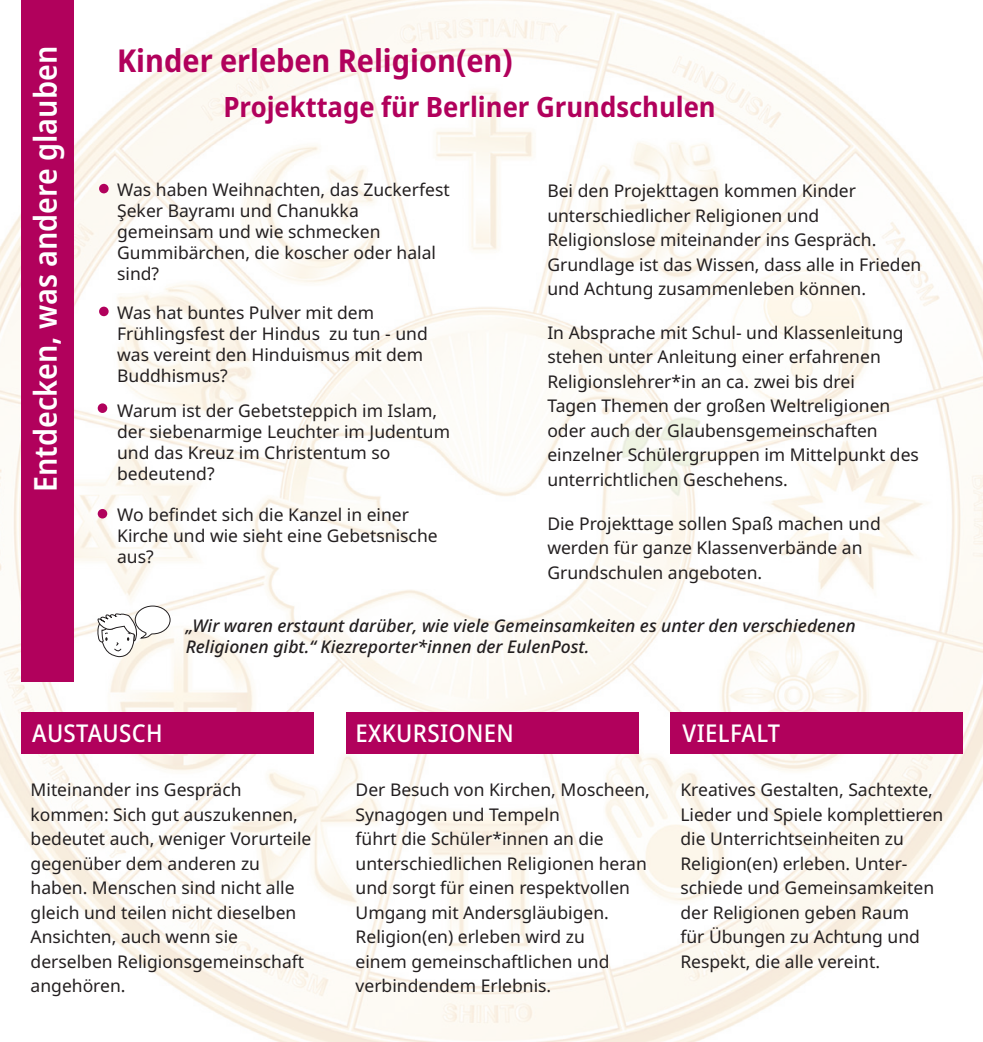
<style>
.page{position:relative;width:983px;height:1042px;background:#fff}
.page>*{position:absolute;margin:0;border:0;box-sizing:border-box;transform-origin:0 0}
.t1{font:600 semi-condensed 31.5px "Noto Sans";color:#fff}
.t2{font:700 semi-condensed 31.5px "Noto Sans";color:#b1015c}
.t3{font:700 semi-condensed 28px "Noto Sans";color:#b1015c}
.t4{font:500 semi-condensed 24.5px "Noto Sans";letter-spacing:.015em;color:#fff}
.t5{font:17.5px/24.5px "Noto Sans";color:#231f20}
.t6{font:italic 500 17.5px/21px "Noto Sans";color:#231f20}
</style>
<div class="page">
<img style="left:0;top:0;width:982px;height:1042px">
<svg style="left:94px;top:606px;width:76px;height:51px"></svg>
<div style="left:21px;top:0;width:52px;height:681px;background:#b1015c"></div>
<div style="left:21px;top:712px;width:292px;height:42px;background:#b1015c"></div>
<div style="left:345px;top:712px;width:293px;height:42px;background:#b1015c"></div>
<div style="left:670px;top:712px;width:293px;height:42px;background:#b1015c"></div>
<div style="left:99px;top:184px;width:10px;height:9px;background:#b1015c;border-radius:50%"></div>
<div style="left:99px;top:307px;width:10px;height:9px;background:#b1015c;border-radius:50%"></div>
<div style="left:98px;top:403px;width:9px;height:10px;background:#b1015c;border-radius:50%"></div>
<div style="left:98px;top:509px;width:9px;height:9px;background:#b1015c;border-radius:50%"></div>
<h1 class="t1" style="left:23px;top:492px;width:448px;rotate:-90deg">Entdecken, was andere glauben</h1>
<h1 class="t2" style="left:117px;top:38px;width:397px">Kinder erleben Religion(en)</h1>
<h2 class="t3" style="left:223px;top:87px;width:493px">Projekttage für Berliner Grundschulen</h2>
<p class="t5" style="left:117px;top:179px;width:334px;line-height:21px">Was haben Weihnachten, das Zuckerfest<br>Şeker Bayramı und Chanukka gemeinsam und wie schmecken<br>Gummibärchen, die koscher oder halal sind?</p>
<p class="t5" style="left:117px;top:303px;width:312px;line-height:21px">Was hat buntes Pulver mit dem<br>Frühlingsfest der Hindus zu tun - und was vereint den Hinduismus mit dem<br>Buddhismus?</p>
<p class="t5" style="left:117px;top:400px;width:334px;line-height:21px">Warum ist der Gebetsteppich im Islam, der siebenarmige Leuchter im Judentum und das Kreuz im Christentum so bedeutend?</p>
<p class="t5" style="left:117px;top:504px;width:322px;line-height:21px">Wo befindet sich die Kanzel in einer<br>Kirche und wie sieht eine Gebetsnische aus?</p>
<p class="t5" style="left:547px;top:179px;width:375px">Bei den Projekttagen kommen Kinder unterschiedlicher Religionen und Religionslose miteinander ins Gespräch.<br>Grundlage ist das Wissen, dass alle in Frieden und Achtung zusammenleben können.</p>
<p class="t5" style="left:547px;top:321px;width:373px">In Absprache mit Schul- und Klassenleitung stehen unter Anleitung einer erfahrenen Religionslehrer*in an ca. zwei bis drei<br>Tagen Themen der großen Weltreligionen oder auch der Glaubensgemeinschaften einzelner Schülergruppen im Mittelpunkt des unterrichtlichen Geschehens.</p>
<p class="t5" style="left:547px;top:511px;width:335px">Die Projekttage sollen Spaß machen und werden für ganze Klassenverbände an<br>Grundschulen angeboten.</p>
<p class="t6" style="left:186px;top:615px;width:671px">„Wir waren erstaunt darüber, wie viele Gemeinsamkeiten es unter den verschiedenen<br>Religionen gibt.“ Kiezreporter*innen der EulenPost.</p>
<h3 class="t4" style="left:32px;top:716px;width:132px">AUSTAUSCH</h3>
<h3 class="t4" style="left:355px;top:716px;width:160px">EXKURSIONEN</h3>
<h3 class="t4" style="left:682px;top:716px;width:99px">VIELFALT</h3>
<p class="t5" style="left:31px;top:778px;width:282px">Miteinander ins Gespräch kommen: Sich gut auszukennen, bedeutet auch, weniger Vorurteile gegenüber dem anderen zu haben. Menschen sind nicht alle gleich und teilen nicht dieselben<br>Ansichten, auch wenn sie derselben Religionsgemeinschaft angehören.</p>
<p class="t5" style="left:355px;top:778px;width:296px">Der Besuch von Kirchen, Moscheen,<br>Synagogen und Tempeln<br>führt die Schüler*innen an die unterschiedlichen Religionen heran und sorgt für einen respektvollen<br>Umgang mit Andersgläubigen.<br>Religion(en) erleben wird zu<br>einem gemeinschaftlichen und verbindendem Erlebnis.</p>
<p class="t5" style="left:680px;top:778px;width:264px">Kreatives Gestalten, Sachtexte,<br>Lieder und Spiele komplettieren die Unterrichtseinheiten zu<br>Religion(en) erleben. Unter&shy;schiede und Gemeinsamkeiten der Religionen geben Raum<br>für Übungen zu Achtung und<br>Respekt, die alle vereint.</p>
</div>
